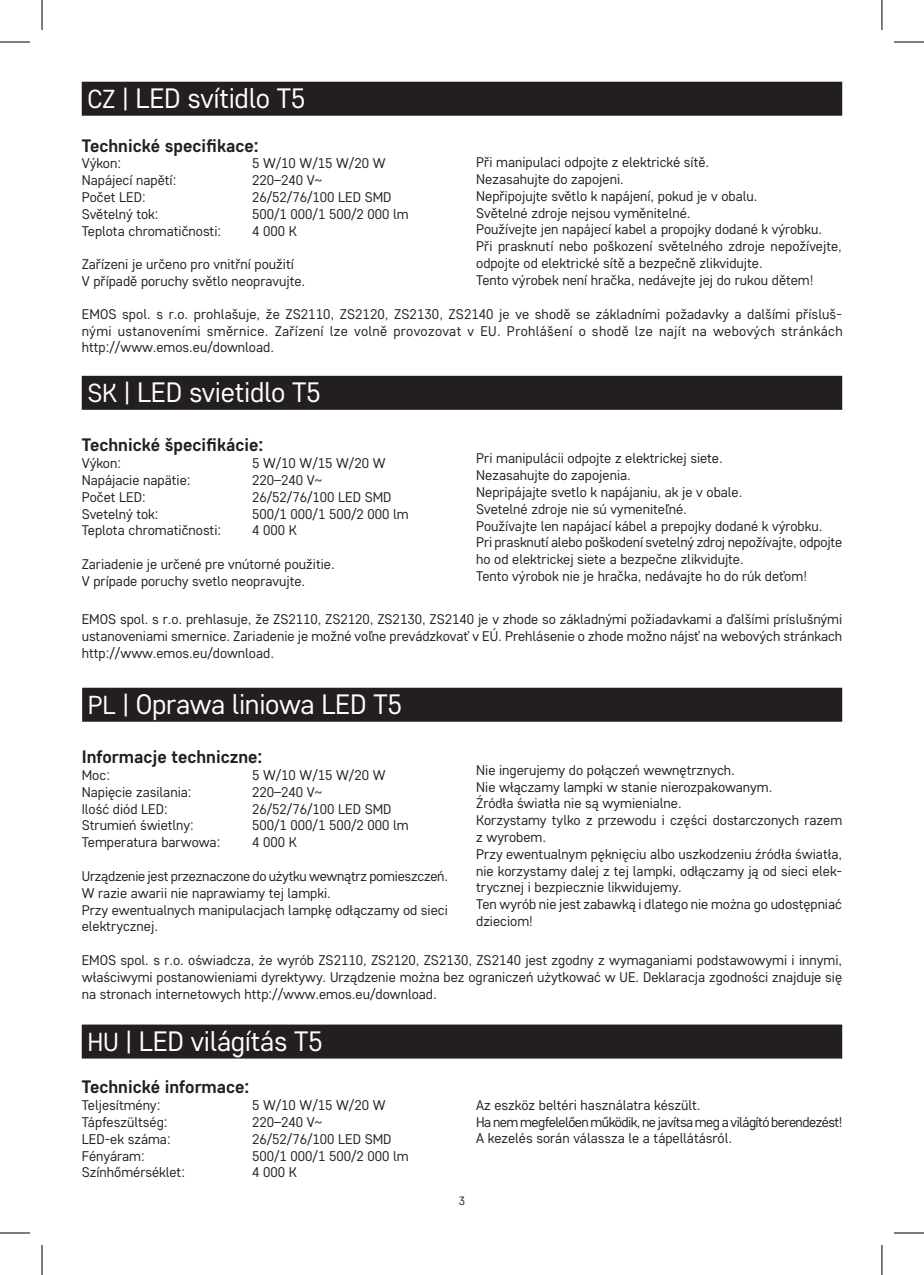
<style>
.page{position:relative;width:924px;height:1275px;background:#fff}
.page>*{position:absolute;margin:0;border:0;box-sizing:border-box;transform-origin:0 0}
.t1{font:28px "Core Sans D35";letter-spacing:-.01em;color:#fff}
.t2{font:700 18px "Core Sans D55";color:#231f20}
.t3{font:14px/16.8px "Core Sans D35";color:#231f20}
.t4{font:12px "Core Sans D35";color:#231f20}
.s1{font-size:26px}
</style>
<div class="page">
<div style="left:82px;top:82px;width:759px;height:34px;background:#231f20"></div>
<div style="left:82px;top:687px;width:759px;height:34px;background:#231f20"></div>
<div style="left:82px;top:376px;width:759px;height:34px;background:#231f20"></div>
<div style="left:82px;top:1024px;width:759px;height:34px;background:#231f20"></div>
<hr style="left:0;top:42px;width:30px;height:1px;background:#000">
<hr style="left:893px;top:42px;width:30px;height:1px;background:#000">
<hr style="left:0;top:1232px;width:30px;height:1px;background:#000">
<hr style="left:893px;top:1232px;width:30px;height:1px;background:#000">
<hr style="left:42px;top:0;width:1px;height:30px;background:#000">
<hr style="left:42px;top:1245px;width:1px;height:30px;background:#000">
<hr style="left:881px;top:0;width:1px;height:30px;background:#000">
<hr style="left:881px;top:1245px;width:1px;height:30px;background:#000">
<h1 class="t1" style="left:87px;top:80px;width:219px"><span class="s1">CZ |</span> LED svítidlo T5</h1>
<p class="t2" style="left:82px;top:133px;width:178px">Technické specifikace:</p>
<p class="t3" style="left:82px;top:155px;width:41px">Výkon:</p>
<p class="t3" style="left:252px;top:155px;width:135px">5 W/10 W/15 W/20 W</p>
<p class="t3" style="left:82px;top:171px;width:96px">Napájecí napětí:</p>
<p class="t3" style="left:252px;top:171px;width:71px">220–240 V~</p>
<p class="t3" style="left:82px;top:188px;width:65px">Počet LED:</p>
<p class="t3" style="left:252px;top:188px;width:141px">26/52/76/100 LED SMD</p>
<p class="t3" style="left:82px;top:205px;width:78px">Světelný tok:</p>
<p class="t3" style="left:252px;top:205px;width:158px">500/1 000/1 500/2 000 lm</p>
<p class="t3" style="left:82px;top:222px;width:141px">Teplota chromatičnosti:</p>
<p class="t3" style="left:252px;top:222px;width:46px">4 000 K</p>
<p class="t3" style="left:82px;top:255px;width:225px">Zařízeni je určeno pro vnitřní použití<br>V případě poruchy světlo neopravujte.</p>
<p class="t3" style="left:476px;top:153px;width:367px">Při manipulaci odpojte z elektrické sítě.<br>Nezasahujte do zapojeni.<br>Nepřipojujte světlo k napájení, pokud je v obalu.<br>Světelné zdroje nejsou vyměnitelné.<br>Používejte jen napájecí kabel a propojky dodané k výrobku.<br>Při prasknutí nebo poškození světelného zdroje nepožívejte, odpojte od elektrické sítě a bezpečně zlikvidujte.<br>Tento výrobek není hračka, nedávejte jej do rukou dětem!</p>
<p class="t3" style="left:82px;top:305px;width:762px;text-align:justify">EMOS spol. s r.o. prohlašuje, že ZS2110, ZS2120, ZS2130, ZS2140 je ve shodě se základními požadavky a dalšími přísluš&shy;nými ustanoveními směrnice. Zařízení lze volně provozovat v EU. Prohlášení o shodě lze najít na webových stránkách http://www.emos.eu/download.</p>
<h1 class="t1" style="left:87px;top:374px;width:235px"><span class="s1">SK |</span> LED svietidlo T5</h1>
<p class="t2" style="left:82px;top:433px;width:183px">Technické špecifikácie:</p>
<p class="t3" style="left:82px;top:454px;width:41px">Výkon:</p>
<p class="t3" style="left:252px;top:454px;width:135px">5 W/10 W/15 W/20 W</p>
<p class="t3" style="left:82px;top:471px;width:110px">Napájacie napätie:</p>
<p class="t3" style="left:252px;top:471px;width:71px">220–240 V~</p>
<p class="t3" style="left:82px;top:488px;width:65px">Počet LED:</p>
<p class="t3" style="left:252px;top:488px;width:141px">26/52/76/100 LED SMD</p>
<p class="t3" style="left:82px;top:505px;width:78px">Svetelný tok:</p>
<p class="t3" style="left:252px;top:505px;width:158px">500/1 000/1 500/2 000 lm</p>
<p class="t3" style="left:82px;top:521px;width:141px">Teplota chromatičnosti:</p>
<p class="t3" style="left:252px;top:521px;width:46px">4 000 K</p>
<p class="t3" style="left:82px;top:555px;width:254px">Zariadenie je určené pre vnútorné použitie.<br>V prípade poruchy svetlo neopravujte.</p>
<p class="t3" style="left:476px;top:449px;width:367px">Pri manipulácii odpojte z elektrickej siete.<br>Nezasahujte do zapojenia.<br>Nepripájajte svetlo k napájaniu, ak je v obale.<br>Svetelné zdroje nie sú vymeniteľné.<br>Používajte len napájací kábel a prepojky dodané k výrobku.<br>Pri prasknutí alebo poškodení svetelný zdroj nepožívajte, odpojte ho od elektrickej siete a bezpečne zlikvidujte.<br>Tento výrobok nie je hračka, nedávajte ho do rúk deťom!</p>
<p class="t3" style="left:82px;top:610px;width:761px;text-align:justify">EMOS spol. s r.o. prehlasuje, že ZS2110, ZS2120, ZS2130, ZS2140 je v zhode so základnými požiadavkami a ďalšími príslušnými ustanoveniami smernice. Zariadenie je možné voľne prevádzkovať v EÚ. Prehlásenie o zhode možno nájsť na webových stránkach http://www.emos.eu/download.</p>
<h1 class="t1" style="left:88px;top:686px;width:315px"><span class="s1">PL |</span> Oprawa liniowa LED T5</h1>
<p class="t2" style="left:82px;top:745px;width:182px">Informacje techniczne:</p>
<p class="t3" style="left:82px;top:766px;width:30px">Moc:</p>
<p class="t3" style="left:252px;top:766px;width:135px">5 W/10 W/15 W/20 W</p>
<p class="t3" style="left:82px;top:783px;width:111px">Napięcie zasilania:</p>
<p class="t3" style="left:252px;top:783px;width:71px">220–240 V~</p>
<p class="t3" style="left:82px;top:800px;width:87px">Ilość diód LED:</p>
<p class="t3" style="left:252px;top:800px;width:141px">26/52/76/100 LED SMD</p>
<p class="t3" style="left:82px;top:816px;width:114px">Strumień świetlny:</p>
<p class="t3" style="left:252px;top:816px;width:158px">500/1 000/1 500/2 000 lm</p>
<p class="t3" style="left:82px;top:833px;width:140px">Temperatura barwowa:</p>
<p class="t3" style="left:252px;top:833px;width:46px">4 000 K</p>
<p class="t3" style="left:82px;top:867px;width:367px">Urządzenie jest przeznaczone do użytku wewnątrz pomieszczeń.<br>W razie awarii nie naprawiamy tej lampki.<br>Przy ewentualnych manipulacjach lampkę odłączamy od sieci elektrycznej.</p>
<p class="t3" style="left:476px;top:761px;width:367px">Nie ingerujemy do połączeń wewnętrznych.<br>Nie włączamy lampki w stanie nierozpakowanym.<br>Źródła światła nie są wymienialne.<br>Korzystamy tylko z przewodu i części dostarczonych razem z wyrobem.<br>Przy ewentualnym pęknięciu albo uszkodzeniu źródła światła, nie korzystamy dalej z tej lampki, odłączamy ją od sieci elek&shy;trycznej i bezpiecznie likwidujemy.<br>Ten wyrób nie jest zabawką i dlatego nie można go udostępniać dzieciom!</p>
<p class="t3" style="left:82px;top:951px;width:761px;text-align:justify">EMOS spol. s r.o. oświadcza, że wyrób ZS2110, ZS2120, ZS2130, ZS2140 jest zgodny z wymaganiami podstawowymi i innymi, właściwymi postanowieniami dyrektywy. Urządzenie można bez ograniczeń użytkować w UE. Deklaracja zgodności znajduje się na stronach internetowych http://www.emos.eu/download.</p>
<h1 class="t1" style="left:87px;top:1023px;width:237px"><span class="s1">HU |</span> LED világítás T5</h1>
<p class="t2" style="left:82px;top:1075px;width:169px">Technické informace:</p>
<p class="t3" style="left:82px;top:1096px;width:80px">Teljesítmény:</p>
<p class="t3" style="left:252px;top:1096px;width:135px">5 W/10 W/15 W/20 W</p>
<p class="t3" style="left:82px;top:1113px;width:87px">Tápfeszültség:</p>
<p class="t3" style="left:252px;top:1113px;width:71px">220–240 V~</p>
<p class="t3" style="left:82px;top:1130px;width:90px">LED-ek száma:</p>
<p class="t3" style="left:252px;top:1130px;width:141px">26/52/76/100 LED SMD</p>
<p class="t3" style="left:82px;top:1146px;width:65px">Fényáram:</p>
<p class="t3" style="left:252px;top:1146px;width:158px">500/1 000/1 500/2 000 lm</p>
<p class="t3" style="left:82px;top:1163px;width:105px">Színhőmérséklet:</p>
<p class="t3" style="left:252px;top:1163px;width:46px">4 000 K</p>
<p class="t3" style="left:476px;top:1096px;width:367px">Az eszköz beltéri használatra készült.<br>Ha nem megfelelően működik, ne javítsa meg a világító berendezést!<br>A kezelés során válassza le a tápellátásról.</p>
<p class="t4" style="left:458px;top:1192px;width:8px">3</p>
</div>
